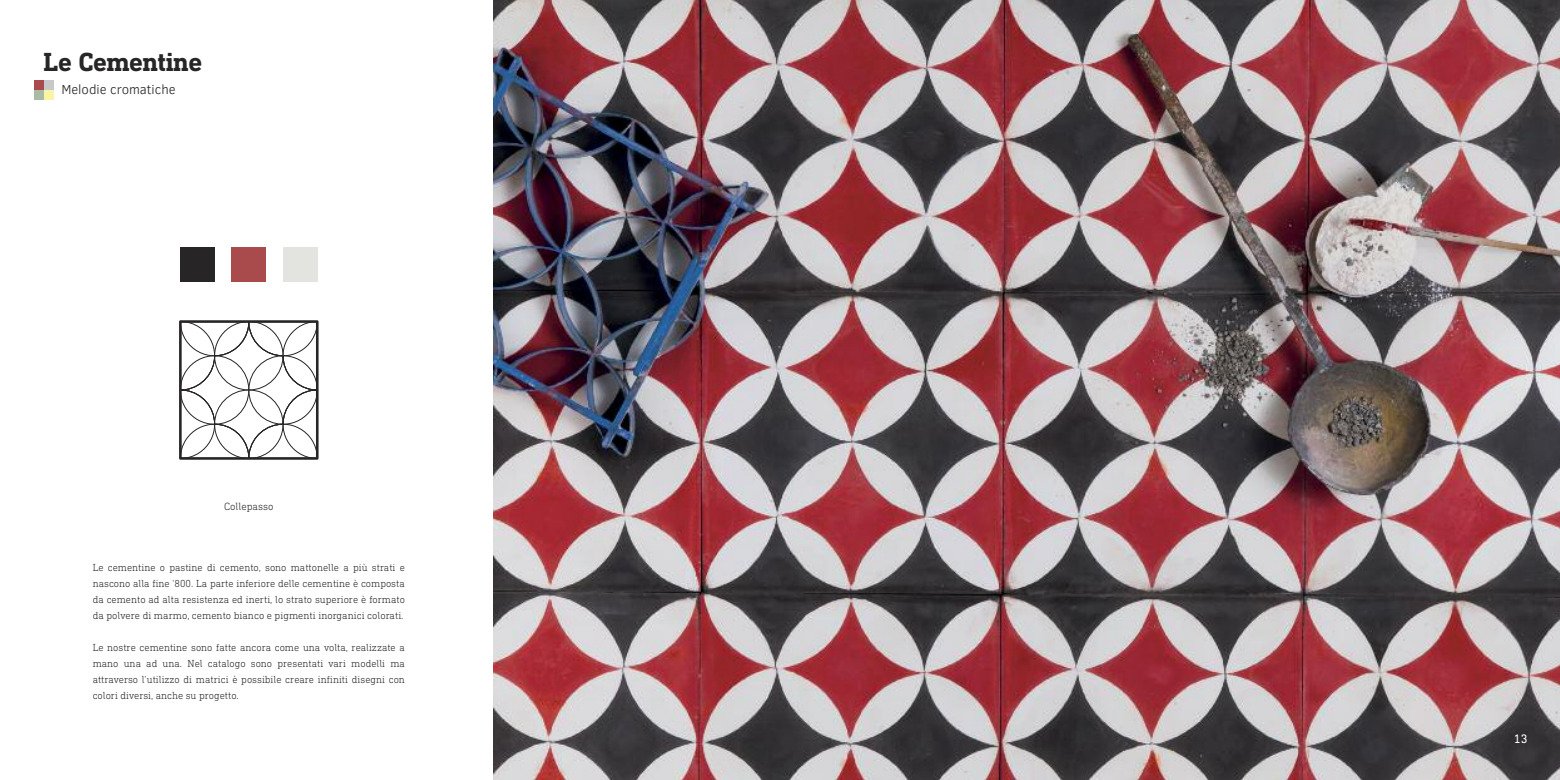
<style>
.page{position:relative;width:1560px;height:780px;background:#fff}
.page>*{position:absolute;margin:0;border:0;box-sizing:border-box;transform-origin:0 0}
.t1{font:700 26.62px "DIN Next Slab Pro";letter-spacing:-.02em;color:#272526}
.t2{font:300 13.25px "Clear Sans";color:#272526}
.t3{font:12.5px "DIN Next Slab Pro";color:#fff}
.t4{font:300 10.62px "DIN Next Slab Pro";color:#272526}
.t5{font:300 10.38px/16px "DIN Next Slab Pro";color:#272526;text-align:justify}
</style>
<div class="page">
<img style="left:494px;top:0;width:1065px;height:780px">
<div style="left:34px;top:80px;width:10px;height:10px;background:#a94b4d"></div>
<div style="left:44px;top:80px;width:10px;height:10px;background:#c6c8ca"></div>
<div style="left:44px;top:90px;width:10px;height:10px;background:#f9f4a7"></div>
<div style="left:34px;top:90px;width:10px;height:10px;background:#a9bba5"></div>
<svg style="left:183px;top:324px;width:131px;height:131px"></svg>
<div style="left:179px;top:320px;width:139px;height:139px;border:3px solid #272526"></div>
<div style="left:180px;top:247px;width:34px;height:34px;background:#272526"></div>
<div style="left:232px;top:247px;width:34px;height:34px;background:#a94b4d"></div>
<div style="left:283px;top:247px;width:34px;height:34px;background:#e3e3e0"></div>
<h1 class="t1" style="left:43px;top:46px;width:160px">Le Cementine</h1>
<p class="t2" style="left:61px;top:82px;width:116px">Melodie cromatiche</p>
<p class="t4" style="left:224px;top:500px;width:51px">Collepasso</p>
<p class="t5" style="left:93px;top:559px;width:314px">Le cementine o pastine di cemento, sono mattonelle a più strati e nascono alla fine '800. La parte inferiore delle cementine è composta da cemento ad alta resistenza ed inerti, lo strato superiore è formato da polvere di marmo, cemento bianco e pigmenti inorganici colorati.</p>
<p class="t5" style="left:93px;top:639px;width:314px">Le nostre cementine sono fatte ancora come una volta, realizzate a mano una ad una. Nel catalogo sono presentati vari modelli ma attraverso l’utilizzo di matrici è possibile creare infiniti disegni con colori diversi, anche su progetto.</p>
<p class="t3" style="left:1513px;top:731px;width:15px">13</p>
</div>
